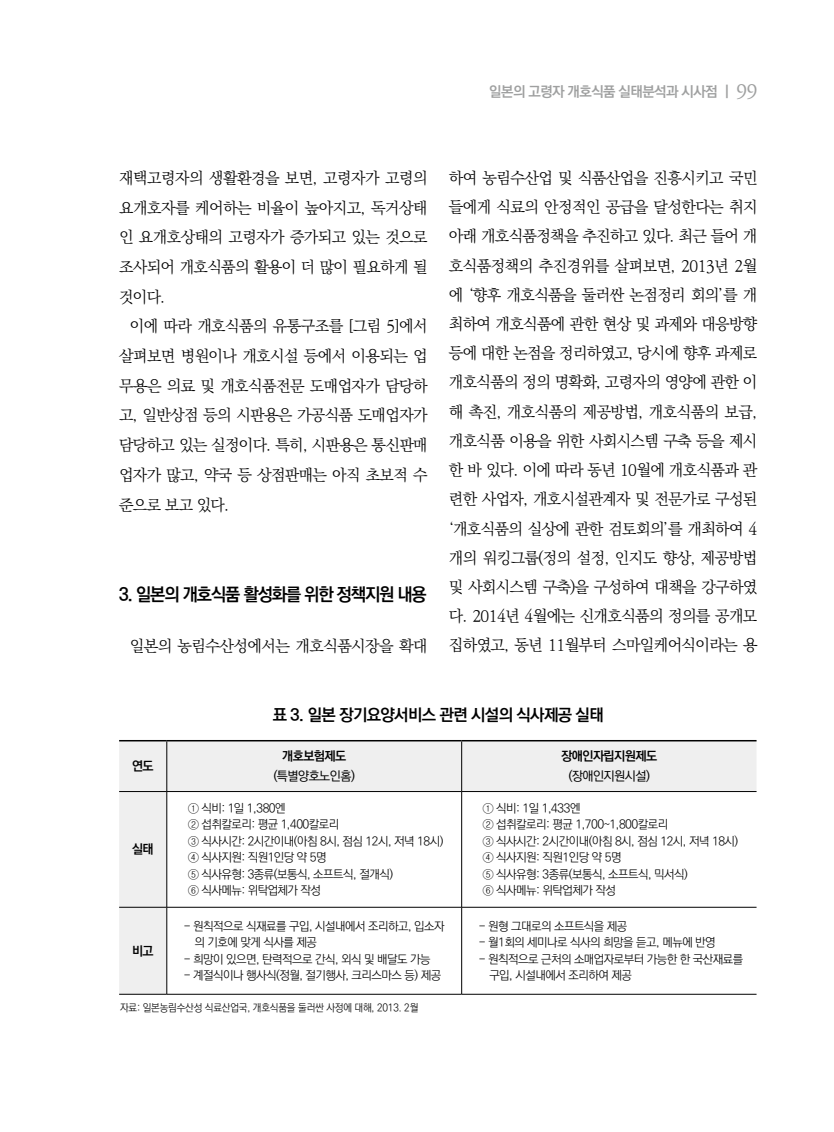
<style>
.page{position:relative;width:834px;height:1132px;background:#fff}
.page>*{position:absolute;margin:0;border:0;box-sizing:border-box;transform-origin:0 0}
.t1{font:700 18px "Ko Pub Dotum";letter-spacing:-.06em;color:#000}
.t2{font:700 16.5px "Ko Pub Dotum";letter-spacing:-.04em;color:#000}
.t3{font:300 15.75px/29.2px "Ko Pub Batang";letter-spacing:-.04em;color:#000;text-align:justify}
.t4{font:700 14.25px "Ko Pub Dotum";letter-spacing:-.04em;color:#9fa0a0}
.t5{font:700 12.75px "Ko Pub Dotum";letter-spacing:-.04em;color:#000}
.t6{font:500 12.75px "Ko Pub Dotum";letter-spacing:-.04em;color:#000}
.t7{font:300 12px/16.5px "Ko Pub Dotum";letter-spacing:-.04em;color:#000}
.t8{font:300 10.5px "Ko Pub Dotum";letter-spacing:-.02em;color:#000;scale:.95 1}
.s1{font-family:"Ko Pub Batang";font-weight:500;font-size:18.75px}
</style>
<div class="page">
<svg style="left:119px;top:741px;width:637px;height:252px"></svg>
<hr style="left:119px;top:739px;width:48px;height:2px;background:#000">
<hr style="left:167px;top:739px;width:294px;height:2px;background:#000">
<hr style="left:461px;top:739px;width:295px;height:2px;background:#000">
<hr style="left:119px;top:791px;width:48px;height:1px;background:#000">
<hr style="left:167px;top:791px;width:294px;height:1px;background:#000">
<hr style="left:461px;top:791px;width:295px;height:1px;background:#000">
<hr style="left:119px;top:906px;width:48px;height:1px;background:#000">
<hr style="left:167px;top:906px;width:294px;height:1px;background:#000">
<hr style="left:461px;top:906px;width:295px;height:1px;background:#000">
<hr style="left:166px;top:791px;width:1px;height:115px;background:#000">
<hr style="left:461px;top:791px;width:1px;height:115px;background:#000">
<hr style="left:166px;top:907px;width:1px;height:86px;background:#000">
<hr style="left:461px;top:907px;width:1px;height:86px;background:#000">
<hr style="left:119px;top:993px;width:48px;height:1px;background:#000">
<hr style="left:167px;top:993px;width:294px;height:1px;background:#000">
<hr style="left:461px;top:993px;width:295px;height:1px;background:#000">
<hr style="left:166px;top:741px;width:1px;height:50px;background:#000">
<hr style="left:461px;top:741px;width:1px;height:50px;background:#000">
<p class="t4" style="left:489px;top:84px;width:269px">일본의 고령자 개호식품 실태분석과 시사점 | <span class="s1">99</span></p>
<p class="t3" style="left:119px;top:164px;width:310px;line-height:29.7px">재택고령자의 생활환경을 보면, 고령자가 고령의 요개호자를 케어하는 비율이 높아지고, 독거상태 인 요개호상태의 고령자가 증가되고 있는 것으로 조사되어 개호식품의 활용이 더 많이 필요하게 될 것이다.</p>
<p class="t3" style="left:119px;top:312px;width:310px;line-height:29.7px;text-indent:11px">이에 따라 개호식품의 유통구조를 [그림 5]에서 살펴보면 병원이나 개호시설 등에서 이용되는 업 무용은 의료 및 개호식품전문 도매업자가 담당하 고, 일반상점 등의 시판용은 가공식품 도매업자가 담당하고 있는 실정이다. 특히, 시판용은 통신판매 업자가 많고, 약국 등 상점판매는 아직 초보적 수 준으로 보고 있다.</p>
<p class="t1" style="left:119px;top:585px;width:309px">3. 일본의 개호식품 활성화를 위한 정책지원 내용</p>
<p class="t3" style="left:130px;top:631px;width:299px">일본의 농림수산성에서는 개호식품시장을 확대</p>
<p class="t3" style="left:449px;top:164px;width:310px">하여 농림수산업 및 식품산업을 진흥시키고 국민 들에게 식료의 안정적인 공급을 달성한다는 취지 아래 개호식품정책을 추진하고 있다. 최근 들어 개 호식품정책의 추진경위를 살펴보면, 2013년 2월 에 ‘향후 개호식품을 둘러싼 논점정리 회의’를 개 최하여 개호식품에 관한 현상 및 과제와 대응방향 등에 대한 논점을 정리하였고, 당시에 향후 과제로 개호식품의 정의 명확화, 고령자의 영양에 관한 이 해 촉진, 개호식품의 제공방법, 개호식품의 보급, 개호식품 이용을 위한 사회시스템 구축 등을 제시 한 바 있다. 이에 따라 동년 10월에 개호식품과 관 련한 사업자, 개호시설관계자 및 전문가로 구성된 ‘개호식품의 실상에 관한 검토회의’를 개최하여 4 개의 워킹그룹(정의 설정, 인지도 향상, 제공방법 및 사회시스템 구축)을 구성하여 대책을 강구하였 다. 2014년 4월에는 신개호식품의 정의를 공개모 집하였고, 동년 11월부터 스마일케어식이라는 용</p>
<p class="t5" style="left:132px;top:759px;width:23px">연도</p>
<p class="t5" style="left:132px;top:842px;width:23px">실태</p>
<p class="t5" style="left:132px;top:943px;width:23px">비고</p>
<p class="t2" style="left:273px;top:706px;width:332px">표 3. 일본 장기요양서비스 관련 시설의 식사제공 실태</p>
<p class="t5" style="left:282px;top:749px;width:66px">개호보험제도</p>
<p class="t6" style="left:273px;top:769px;width:83px">(특별양호노인홈)</p>
<p class="t5" style="left:561px;top:749px;width:97px">장애인자립지원제도</p>
<p class="t6" style="left:568px;top:769px;width:83px">(장애인지원시설)</p>
<p class="t7" style="left:188px;top:800px;width:257px">① 식비: 1일 1,380엔<br>② 섭취칼로리: 평균 1,400칼로리<br>③ 식사시간: 2시간이내(아침 8시, 점심 12시, 저녁 18시)<br>④ 식사지원: 직원1인당 약 5명<br>⑤ 식사유형: 3종류(보통식, 소프트식, 절개식)<br>⑥ 식사메뉴: 위탁업체가 작성</p>
<p class="t7" style="left:483px;top:800px;width:257px">① 식비: 1일 1,433엔<br>② 섭취칼로리: 평균 1,700~1,800칼로리<br>③ 식사시간: 2시간이내(아침 8시, 점심 12시, 저녁 18시)<br>④ 식사지원: 직원1인당 약 5명<br>⑤ 식사유형: 3종류(보통식, 소프트식, 믹서식)<br>⑥ 식사메뉴: 위탁업체가 작성</p>
<p class="t7" style="left:194px;top:917px;width:252px;text-indent:-11px">- 원칙적으로 식재료를 구입, 시설내에서 조리하고, 입소자 의 기호에 맞게 식사를 제공</p>
<p class="t7" style="left:184px;top:950px;width:248px">- 희망이 있으면, 탄력적으로 간식, 외식 및 배달도 가능</p>
<p class="t7" style="left:184px;top:967px;width:259px">- 계절식이나 행사식(정월, 절기행사, 크리스마스 등) 제공</p>
<p class="t7" style="left:478px;top:917px;width:150px">- 원형 그대로의 소프트식을 제공</p>
<p class="t7" style="left:478px;top:934px;width:238px">- 월1회의 세미나로 식사의 희망을 듣고, 메뉴에 반영</p>
<p class="t7" style="left:489px;top:950px;width:255px;text-indent:-11px">- 원칙적으로 근처의 소매업자로부터 가능한 한 국산재료를 구입, 시설내에서 조리하여 제공</p>
<p class="t8" style="left:120px;top:1001px;width:315px">자료: 일본농림수산성 식료산업국, 개호식품을 둘러싼 사정에 대해, 2013. 2월</p>
</div>
